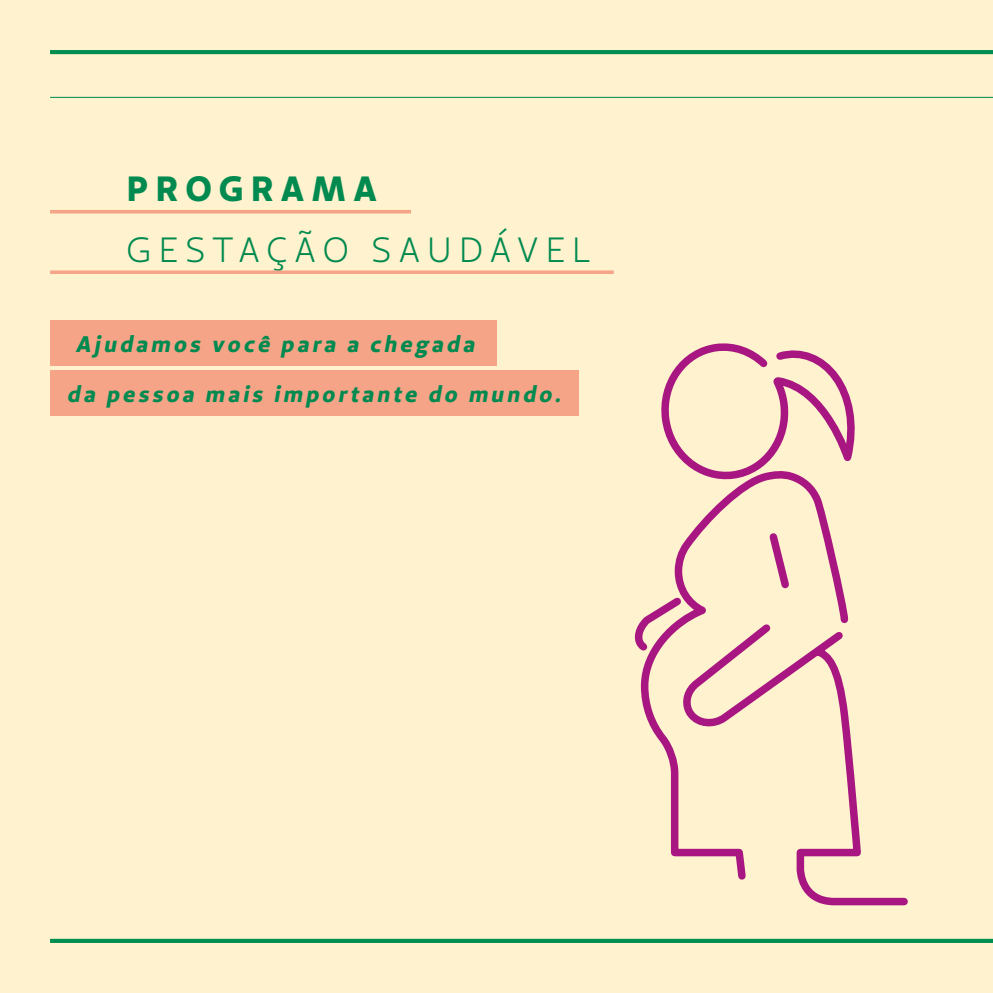
<style>
.page{position:relative;width:993px;height:993px;background:#fff}
.page>*{position:absolute;margin:0;border:0;box-sizing:border-box;transform-origin:0 0}
.t1{font:35px "Unimed Sans 2020 Book";letter-spacing:.2em;color:#008a50}
.t2{font:35px "Unimed Sans 2020 Bold";letter-spacing:.2em;color:#008a50}
.t3{font:italic 22.5px/49.2px "Unimed Sans 2020 Bold";color:#008a50}
</style>
<div class="page">
<div style="left:0;top:0;width:992px;height:992px;background:#fff2ce"></div>
<hr style="left:50px;top:97px;width:942px;height:1px;background:#008d51">
<hr style="left:50px;top:50px;width:942px;height:4px;background:#008d51">
<svg style="left:50px;top:938px;width:942px;height:4px;background:#35a26b"></svg>
<div style="left:50px;top:320px;width:446px;height:46px;background:#f5a488"></div>
<div style="left:50px;top:370px;width:528px;height:46px;background:#f5a488"></div>
<hr style="left:50px;top:210px;width:361px;height:3px;background:#f5a488">
<svg style="left:50px;top:270px;width:563px;height:4px;background:#f6ad90"></svg>
<svg style="left:634px;top:343px;width:274px;height:563px"></svg>
<h1 class="t2" style="left:126px;top:165px;width:252px">PROGRAMA</h1>
<h1 class="t1" style="left:126px;top:228px;width:465px">GESTAÇÃO SAUDÁVEL</h1>
<p class="t3" style="left:67px;top:319px;width:500px;text-indent:9px">Ajudamos você para a chegada<br>da pessoa mais importante do mundo.</p>
</div>
